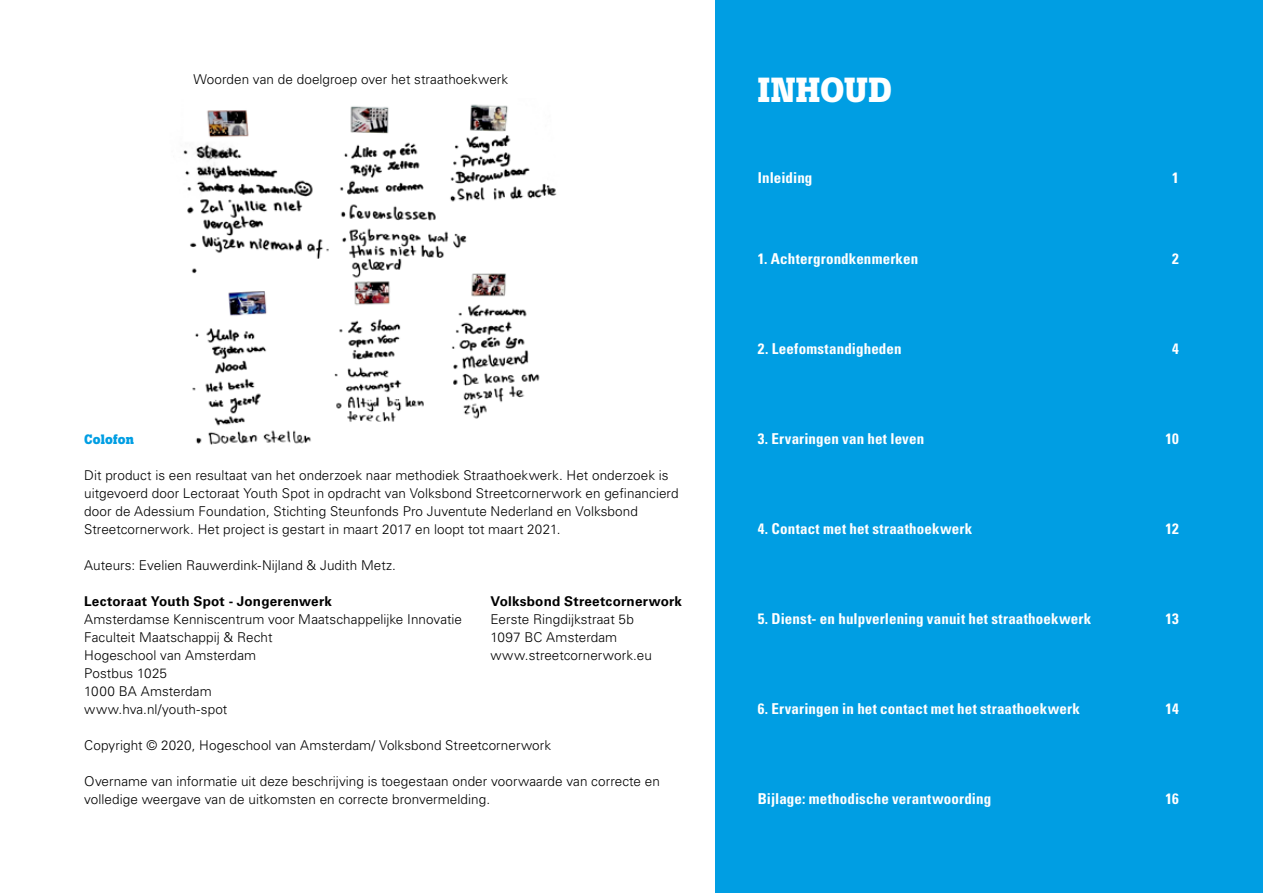
<style>
.page{position:relative;width:1263px;height:893px;background:#fff}
.page>*{position:absolute;margin:0;border:0;box-sizing:border-box;transform-origin:0 0}
.t1{font:700 34.5px "Boton";letter-spacing:.01em;color:#fff}
.t2{font:700 condensed 15px "Univers LT Std";letter-spacing:.01em;color:#fff}
.t3{font:300 13.5px/18px "Univers LT Std";letter-spacing:.005em;color:#000}
.t4{font:700 13.5px "Univers LT Std";letter-spacing:.015em;color:#000}
.t5{font:700 13.5px "Boton";letter-spacing:.01em;color:#009ee3}
</style>
<div class="page">
<img style="left:183px;top:99px;width:533px;height:168px">
<img style="left:191px;top:267px;width:525px;height:189px">
<div style="left:716px;top:0;width:547px;height:893px;background:#009ee3"></div>
<p class="t3" style="left:193px;top:70px;width:316px">Woorden van de doelgroep over het straathoekwerk</p>
<p class="t5" style="left:84px;top:431px;width:51px">Colofon</p>
<p class="t3" style="left:84px;top:466px;width:596px">Dit product is een resultaat van het onderzoek naar methodiek Straathoekwerk. Het onderzoek is uitgevoerd door Lectoraat Youth Spot in opdracht van Volksbond Streetcornerwork en gefinancierd door de Adessium Foundation, Stichting Steunfonds Pro Juventute Nederland en Volksbond Streetcornerwork. Het project is gestart in maart 2017 en loopt tot maart 2021.</p>
<p class="t3" style="left:84px;top:556px;width:313px">Auteurs: Evelien Rauwerdink-Nijland &amp; Judith Metz.</p>
<p class="t4" style="left:84px;top:594px;width:249px">Lectoraat Youth Spot - Jongerenwerk</p>
<p class="t3" style="left:84px;top:610px;width:379px">Amsterdamse Kenniscentrum voor Maatschappelijke Innovatie<br>Faculteit Maatschappij &amp; Recht<br>Hogeschool van Amsterdam<br>Postbus 1025<br>1000 BA Amsterdam<br>www.hva.nl/youth-spot</p>
<p class="t3" style="left:84px;top:736px;width:468px">Copyright © 2020, Hogeschool van Amsterdam/ Volksbond Streetcornerwork</p>
<p class="t3" style="left:84px;top:772px;width:577px">Overname van informatie uit deze beschrijving is toegestaan onder voorwaarde van correcte en volledige weergave van de uitkomsten en correcte bronvermelding.</p>
<p class="t4" style="left:490px;top:594px;width:193px">Volksbond Streetcornerwork</p>
<p class="t3" style="left:490px;top:610px;width:163px">Eerste Ringdijkstraat 5b<br>1097 BC Amsterdam www.streetcornerwork.eu</p>
<h1 class="t1" style="left:758px;top:70px;width:136px">INHOUD</h1>
<p class="t2" style="left:758px;top:169px;width:56px">Inleiding</p>
<p class="t2" style="left:1172px;top:169px;width:8px">1</p>
<p class="t2" style="left:758px;top:250px;width:162px">1. Achtergrondkenmerken</p>
<p class="t2" style="left:1172px;top:250px;width:8px">2</p>
<p class="t2" style="left:758px;top:340px;width:145px">2. Leefomstandigheden</p>
<p class="t2" style="left:1172px;top:340px;width:8px">4</p>
<p class="t2" style="left:758px;top:430px;width:168px">3. Ervaringen van het leven</p>
<p class="t2" style="left:1165px;top:430px;width:15px">10</p>
<p class="t2" style="left:758px;top:520px;width:216px">4. Contact met het straathoekwerk</p>
<p class="t2" style="left:1165px;top:520px;width:15px">12</p>
<p class="t2" style="left:758px;top:610px;width:335px">5. Dienst- en hulpverlening vanuit het straathoekwerk</p>
<p class="t2" style="left:1165px;top:610px;width:15px">13</p>
<p class="t2" style="left:758px;top:700px;width:324px">6. Ervaringen in het contact met het straathoekwerk</p>
<p class="t2" style="left:1165px;top:700px;width:15px">14</p>
<p class="t2" style="left:758px;top:790px;width:235px">Bijlage: methodische verantwoording</p>
<p class="t2" style="left:1165px;top:790px;width:15px">16</p>
</div>
